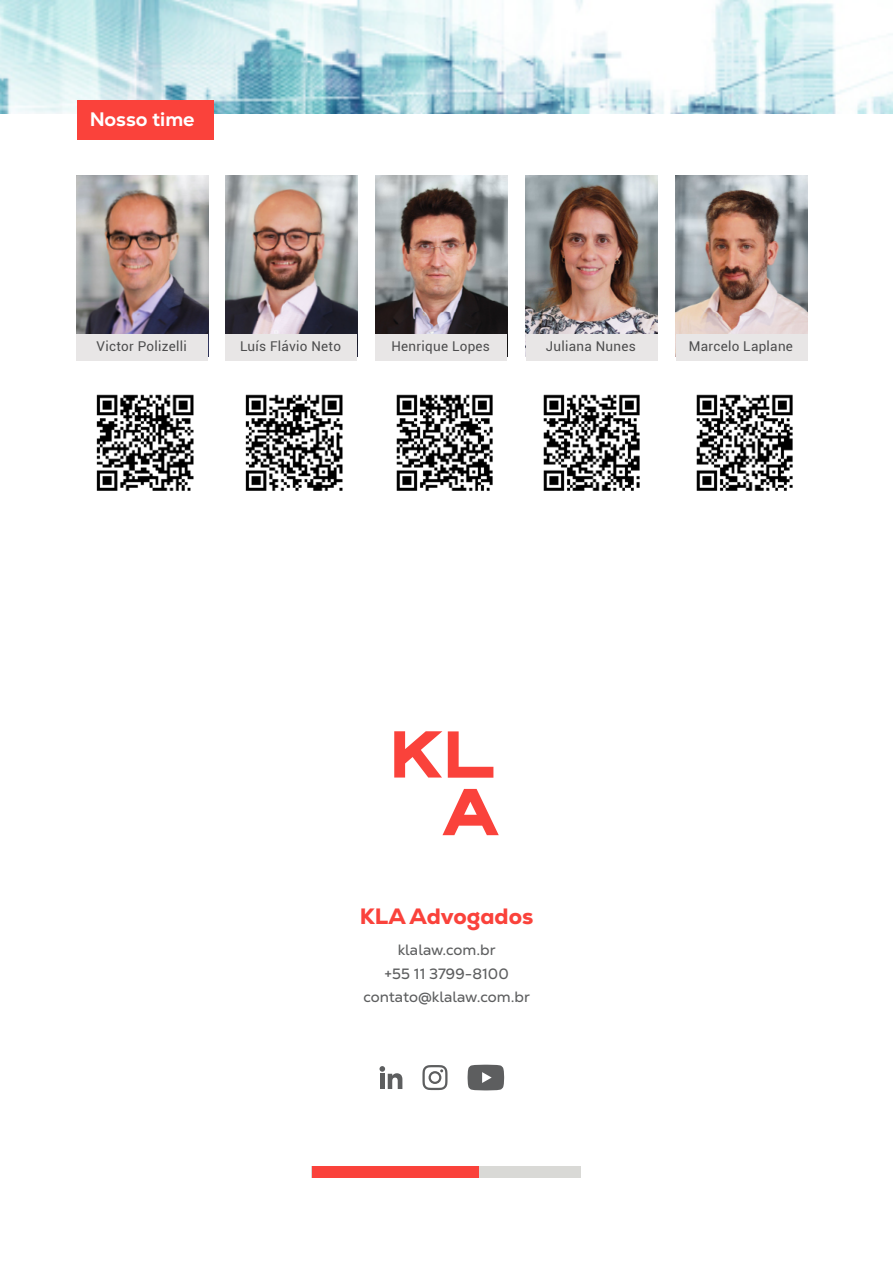
<style>
.page{position:relative;width:893px;height:1263px;background:#fff}
.page>*{position:absolute;margin:0;border:0;box-sizing:border-box;transform-origin:0 0}
.t1{font:800 22.2px "Nexa";color:#fa423b}
.t2{font:800 19.5px "Nexa";color:#fff}
.t3{font:15px/23.2px "Nexa Text";color:#5d5e5f;text-align:center}
.t4{font:13.5px "Roboto";letter-spacing:.02em;color:#4d4d4e}
</style>
<div class="page">
<img style="left:0;top:0;width:893px;height:113px">
<div style="left:312px;top:1166px;width:269px;height:12px;background:#d9d9d6"></div>
<div style="left:312px;top:1166px;width:166px;height:12px;background:#fa423b"></div>
<svg style="left:379px;top:1066px;width:23px;height:23px"></svg>
<svg style="left:422px;top:1065px;width:25px;height:25px"></svg>
<svg style="left:468px;top:1065px;width:36px;height:25px"></svg>
<svg style="left:394px;top:731px;width:48px;height:46px"></svg>
<svg style="left:448px;top:731px;width:45px;height:47px"></svg>
<svg style="left:442px;top:789px;width:57px;height:46px"></svg>
<div style="left:77px;top:100px;width:137px;height:39px;background:#fa423b"></div>
<img style="left:376px;top:176px;width:131px;height:159px">
<img style="left:225px;top:176px;width:132px;height:159px">
<div style="left:376px;top:335px;width:131px;height:26px;background:#e8e6e6"></div>
<div style="left:225px;top:335px;width:132px;height:26px;background:#e8e6e6"></div>
<img style="left:77px;top:176px;width:131px;height:159px">
<div style="left:77px;top:335px;width:131px;height:26px;background:#e8e6e6"></div>
<img style="left:526px;top:176px;width:131px;height:159px">
<img style="left:676px;top:176px;width:131px;height:159px">
<div style="left:526px;top:335px;width:131px;height:26px;background:#e8e6e6"></div>
<div style="left:676px;top:335px;width:131px;height:26px;background:#e8e6e6"></div>
<img style="left:96px;top:394px;width:98px;height:97px">
<img style="left:696px;top:394px;width:97px;height:97px">
<img style="left:543px;top:394px;width:97px;height:97px">
<img style="left:396px;top:394px;width:97px;height:97px">
<img style="left:245px;top:394px;width:98px;height:97px">
<h2 class="t2" style="left:90px;top:107px;width:106px">Nosso time</h2>
<p class="t4" style="left:97px;top:337px;width:92px">Victor Polizelli</p>
<p class="t4" style="left:240px;top:337px;width:102px">Luís Flávio Neto</p>
<p class="t4" style="left:391px;top:337px;width:100px">Henrique Lopes</p>
<p class="t4" style="left:546px;top:337px;width:91px">Juliana Nunes</p>
<p class="t4" style="left:689px;top:337px;width:106px">Marcelo Laplane</p>
<h1 class="t1" style="left:360px;top:902px;width:175px">KLA Advogados</h1>
<p class="t3" style="left:363px;top:938px;width:168px">klalaw.com.br<br>+55 11 3799-8100 contato@klalaw.com.br</p>
</div>
